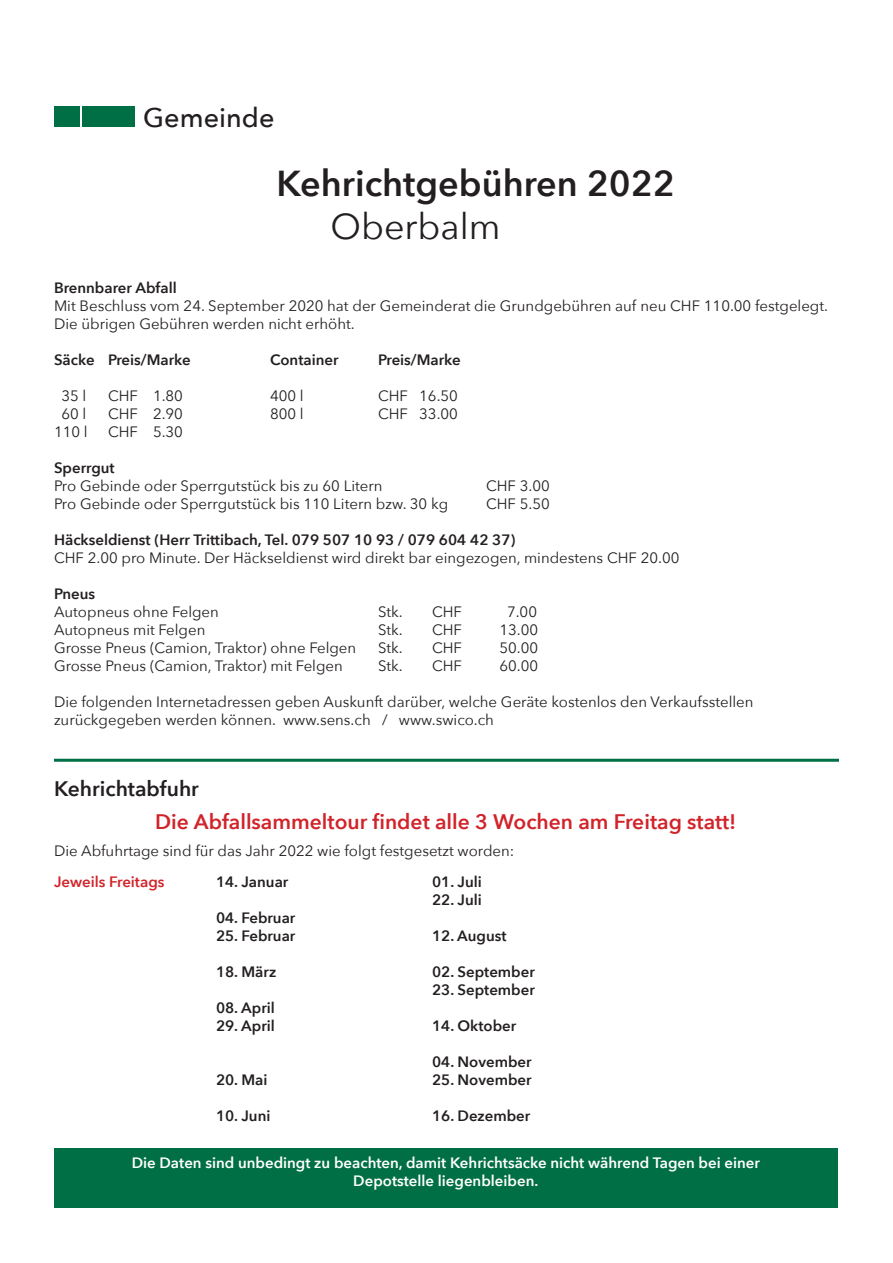
<style>
.page{position:relative;width:893px;height:1263px;background:#fff}
.page>*{position:absolute;margin:0;border:0;box-sizing:border-box;transform-origin:0 0}
.t1{font:600 36px "Avenir Next";color:#231f20}
.t2{font:36px "Avenir Next";color:#231f20}
.t3{font:500 27px "Avenir Next";color:#231f20}
.t4{font:600 21px "Avenir Next";color:#d1232a}
.t5{font:600 21px "Avenir Next";color:#231f20}
.t6{font:15px/18px "Avenir Next";color:#231f20}
.t7{font:600 15px "Avenir Next";color:#231f20}
.t8{font:600 15px "Avenir Next";color:#fff}
.t9{font:600 15px "Avenir Next";color:#d1232a}
</style>
<div class="page">
<div style="left:54px;top:1148px;width:784px;height:60px;background:#016f45"></div>
<hr style="left:54px;top:759px;width:785px;height:3px;background:#016f45">
<div style="left:83px;top:106px;width:52px;height:21px;background:#016f45"></div>
<div style="left:54px;top:106px;width:26px;height:21px;background:#016f45"></div>
<p class="t3" style="left:143px;top:94px;width:133px">Gemeinde</p>
<p class="t1" style="left:276px;top:152px;width:400px">Kehrichtgebühren 2022</p>
<p class="t2" style="left:330px;top:196px;width:172px">Oberbalm</p>
<p class="t7" style="left:54px;top:275px;width:124px">Brennbarer Abfall</p>
<p class="t6" style="left:54px;top:296px;width:776px">Mit Beschluss vom 24. September 2020 hat der Gemeinderat die Grundgebühren auf neu CHF 110.00 festgelegt.<br>Die übrigen Gebühren werden nicht erhöht.</p>
<p class="t7" style="left:54px;top:347px;width:138px">Säcke Preis/Marke</p>
<p class="t7" style="left:270px;top:347px;width:70px">Container</p>
<p class="t7" style="left:378px;top:347px;width:84px">Preis/Marke</p>
<p class="t6" style="left:62px;top:386px;width:26px">35 l</p>
<p class="t6" style="left:108px;top:386px;width:76px">CHF 1.80</p>
<p class="t6" style="left:270px;top:386px;width:35px">400 l</p>
<p class="t6" style="left:378px;top:386px;width:81px">CHF 16.50</p>
<p class="t6" style="left:62px;top:404px;width:26px">60 l</p>
<p class="t6" style="left:108px;top:404px;width:76px">CHF 2.90</p>
<p class="t6" style="left:270px;top:404px;width:35px">800 l</p>
<p class="t6" style="left:378px;top:404px;width:81px">CHF 33.00</p>
<p class="t6" style="left:54px;top:422px;width:35px">110 l</p>
<p class="t6" style="left:108px;top:422px;width:76px">CHF 5.30</p>
<p class="t7" style="left:54px;top:455px;width:62px">Sperrgut</p>
<p class="t6" style="left:54px;top:476px;width:330px">Pro Gebinde oder Sperrgutstück bis zu 60 Litern</p>
<p class="t6" style="left:486px;top:476px;width:65px">CHF 3.00</p>
<p class="t6" style="left:54px;top:494px;width:396px">Pro Gebinde oder Sperrgutstück bis 110 Litern bzw. 30 kg</p>
<p class="t6" style="left:486px;top:494px;width:65px">CHF 5.50</p>
<p class="t7" style="left:54px;top:527px;width:463px">Häckseldienst (Herr Trittibach, Tel. 079 507 10 93 / 079 604 42 37)</p>
<p class="t6" style="left:54px;top:548px;width:627px">CHF 2.00 pro Minute. Der Häckseldienst wird direkt bar eingezogen, mindestens CHF 20.00</p>
<p class="t7" style="left:54px;top:581px;width:43px">Pneus</p>
<p class="t6" style="left:54px;top:602px;width:166px">Autopneus ohne Felgen</p>
<p class="t6" style="left:378px;top:602px;width:26px">Stk.</p>
<p class="t6" style="left:432px;top:602px;width:32px">CHF</p>
<p class="t6" style="left:507px;top:602px;width:31px">7.00</p>
<p class="t6" style="left:54px;top:620px;width:153px">Autopneus mit Felgen</p>
<p class="t6" style="left:378px;top:620px;width:26px">Stk.</p>
<p class="t6" style="left:432px;top:620px;width:32px">CHF</p>
<p class="t6" style="left:500px;top:620px;width:40px">13.00</p>
<p class="t6" style="left:54px;top:638px;width:304px">Grosse Pneus (Camion, Traktor) ohne Felgen</p>
<p class="t6" style="left:378px;top:638px;width:26px">Stk.</p>
<p class="t6" style="left:432px;top:638px;width:32px">CHF</p>
<p class="t6" style="left:500px;top:638px;width:40px">50.00</p>
<p class="t6" style="left:54px;top:656px;width:290px">Grosse Pneus (Camion, Traktor) mit Felgen</p>
<p class="t6" style="left:378px;top:656px;width:26px">Stk.</p>
<p class="t6" style="left:432px;top:656px;width:32px">CHF</p>
<p class="t6" style="left:500px;top:656px;width:40px">60.00</p>
<p class="t6" style="left:54px;top:692px;width:701px">Die folgenden Internetadressen geben Auskunft darüber, welche Geräte kostenlos den Verkaufsstellen zurückgegeben werden können. www.sens.ch / www.swico.ch</p>
<p class="t5" style="left:54px;top:771px;width:146px">Kehrichtabfuhr</p>
<p class="t4" style="left:155px;top:803px;width:583px">Die Abfallsammeltour findet alle 3 Wochen am Freitag statt!</p>
<p class="t6" style="left:54px;top:841px;width:462px">Die Abfuhrtage sind für das Jahr 2022 wie folgt festgesetzt worden:</p>
<p class="t9" style="left:54px;top:869px;width:112px">Jeweils Freitags</p>
<p class="t7" style="left:216px;top:869px;width:74px">14. Januar</p>
<p class="t7" style="left:432px;top:869px;width:51px">01. Juli</p>
<p class="t7" style="left:432px;top:887px;width:51px">22. Juli</p>
<p class="t7" style="left:216px;top:905px;width:81px">04. Februar</p>
<p class="t7" style="left:216px;top:923px;width:81px">25. Februar</p>
<p class="t7" style="left:432px;top:923px;width:76px">12. August</p>
<p class="t7" style="left:216px;top:959px;width:62px">18. März</p>
<p class="t7" style="left:432px;top:959px;width:104px">02. September</p>
<p class="t7" style="left:432px;top:977px;width:104px">23. September</p>
<p class="t7" style="left:216px;top:995px;width:60px">08. April</p>
<p class="t7" style="left:216px;top:1013px;width:60px">29. April</p>
<p class="t7" style="left:432px;top:1013px;width:86px">14. Oktober</p>
<p class="t7" style="left:432px;top:1049px;width:101px">04. November</p>
<p class="t7" style="left:216px;top:1067px;width:53px">20. Mai</p>
<p class="t7" style="left:432px;top:1067px;width:101px">25. November</p>
<p class="t7" style="left:216px;top:1103px;width:56px">10. Juni</p>
<p class="t7" style="left:432px;top:1103px;width:100px">16. Dezember</p>
<p class="t8" style="left:132px;top:1149px;width:630px">Die Daten sind unbedingt zu beachten, damit Kehrichtsäcke nicht während Tagen bei einer</p>
<p class="t8" style="left:353px;top:1167px;width:186px">Depotstelle liegenbleiben.</p>
</div>
